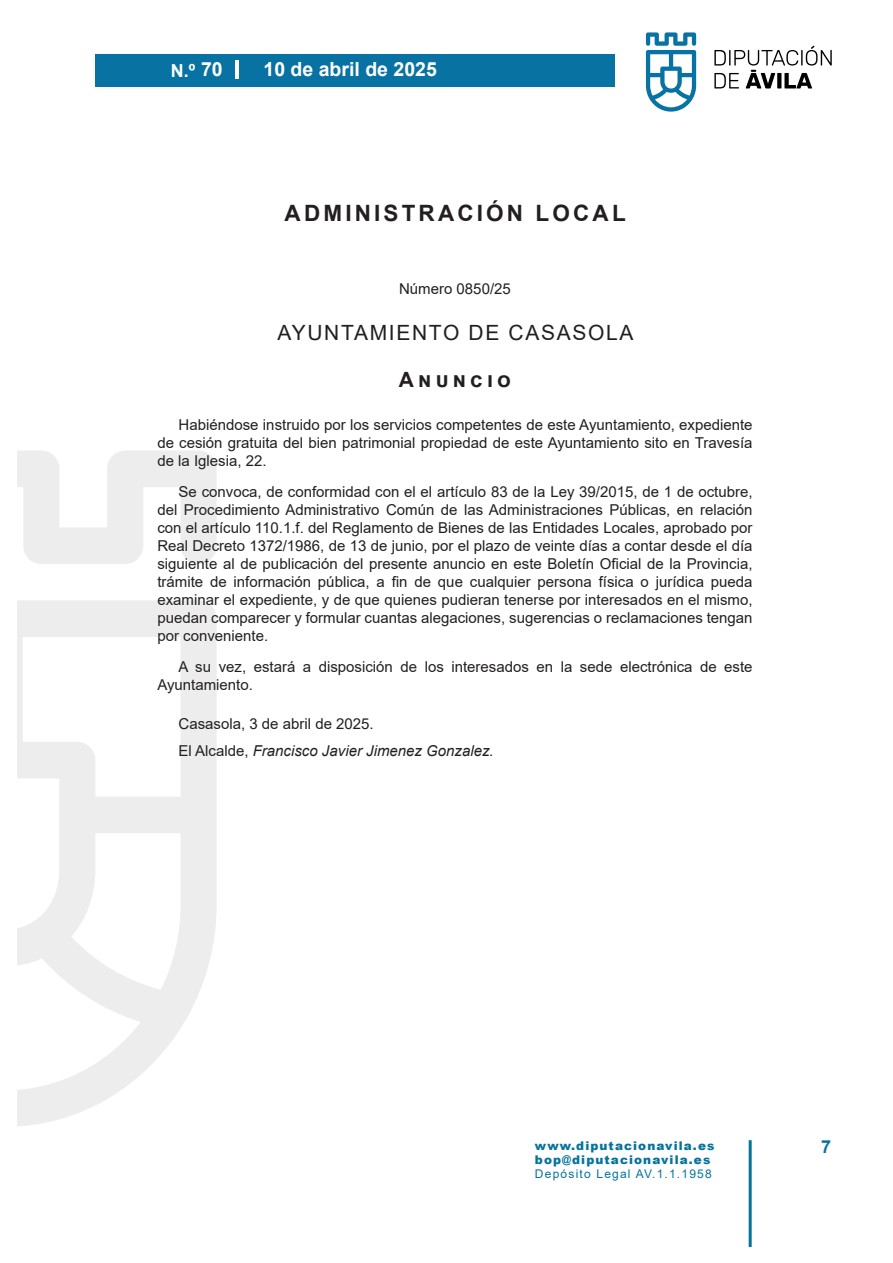
<style>
.page{position:relative;width:893px;height:1263px;background:#fff}
.page>*{position:absolute;margin:0;border:0;box-sizing:border-box;transform-origin:0 0}
.SECCION{font:700 22.5px "Arial";letter-spacing:.14em;color:#231f20}
.ORGANISMO{font:21px "Arial";letter-spacing:.08em;color:#231f20}
.ANUNCIO_1{font:21px "Arial Bold MT2";color:#231f20}
.t1{font:700 19.5px "Arial";color:#fff}
.t2{font:700 18px "Arial";color:#fff}
.t3{font:700 18px "Arial";color:#0873a3}
.TEXTO{font:15px/18px "Arial";color:#231f20;text-align:justify}
.FIRMA{font:italic 15px "Arial";color:#231f20}
.FIRMA-2{font:15px "Arial";color:#231f20}
.REFERENCIA{font:15px "Arial MT2";color:#231f20}
.t4{font:900 12px "Arial";letter-spacing:.09em;color:#05739e}
.t5{font:12px "Arial MT2";letter-spacing:.1em;color:#05739e}
.s1{font-size:19.5px}
.s2{font-family:"Arial MT2"}
.s3{font-style:normal}
</style>
<div class="page">
<div style="left:95px;top:54px;width:520px;height:33px;background:#0873a3"></div>
<svg style="left:646px;top:32px;width:50px;height:80px"></svg>
<svg style="left:714px;top:46px;width:118px;height:42px"></svg>
<hr style="left:749px;top:1140px;width:3px;height:106px;background:#05739e">
<hr style="left:236px;top:60px;width:3px;height:18px;background:#fff">
<svg style="left:17px;top:451px;width:200px;height:675px"></svg>
<p class="t2" style="left:171px;top:58px;width:53px">N.º <span class="s1">70</span></p>
<h3 class="t1" style="left:263px;top:56px;width:175px">10 de abril de 2025</h3>
<p class="SECCION" style="left:285px;top:197px;width:343px">ADMINISTRACIÓN LOCAL</p>
<p class="REFERENCIA" style="left:399px;top:278px;width:113px">Número 0850/25</p>
<p class="ORGANISMO" style="left:278px;top:318px;width:358px">AYUNTAMIENTO DE CASASOLA</p>
<p class="ANUNCIO_1" style="left:399px;top:364px;width:114px">Anuncio</p>
<p class="TEXTO" style="left:157px;top:416px;width:597px;text-indent:21px">Habiéndose instruido por los servicios competentes de este Ayuntamiento, expediente <span class="s2">de cesión gratuita del bien patrimonial propiedad de este Ayuntamiento sito en Travesía </span>de la Iglesia, 22.</p>
<p class="TEXTO" style="left:157px;top:483px;width:597px;text-indent:21px">Se convoca, de conformidad con el el artículo 83 de la Ley 39/2015, de 1 de octubre, del Procedimiento Administrativo Común de las Administraciones Públicas, en relación con el artículo 110.1.f. del Reglamento de Bienes de las Entidades Locales, aprobado por Real Decreto 1372/1986, de 13 de junio, por el plazo de veinte días a contar desde el día siguiente al de publicación del presente anuncio en este Boletín Oficial de la Provincia, trámite de información pública, a fin de que cualquier persona física o jurídica pueda examinar el expediente, y de que quienes pudieran tenerse por interesados en el mismo, puedan comparecer y formular cuantas alegaciones, sugerencias o reclamaciones tengan <span class="s2">por conveniente.</span></p>
<p class="TEXTO" style="left:157px;top:657px;width:597px;text-indent:21px">A su vez, estará a disposición de los interesados en la sede electrónica de este<br><span class="s2">Ayuntamiento.</span></p>
<p class="FIRMA-2" style="left:179px;top:713px;width:197px">Casasola, 3 de abril de 2025.</p>
<p class="FIRMA" style="left:179px;top:740px;width:317px"><span class="s3">El Alcalde,</span> Francisco Javier Jimenez Gonzalez.</p>
<p class="t4" style="left:535px;top:1136px;width:181px">www.diputacionavila.es</p>
<p class="t3" style="left:821px;top:1134px;width:12px">7</p>
<p class="t4" style="left:535px;top:1151px;width:177px">bop@diputacionavila.es</p>
<p class="t5" style="left:535px;top:1166px;width:178px">Depósito Legal AV.1.1.1958</p>
</div>
